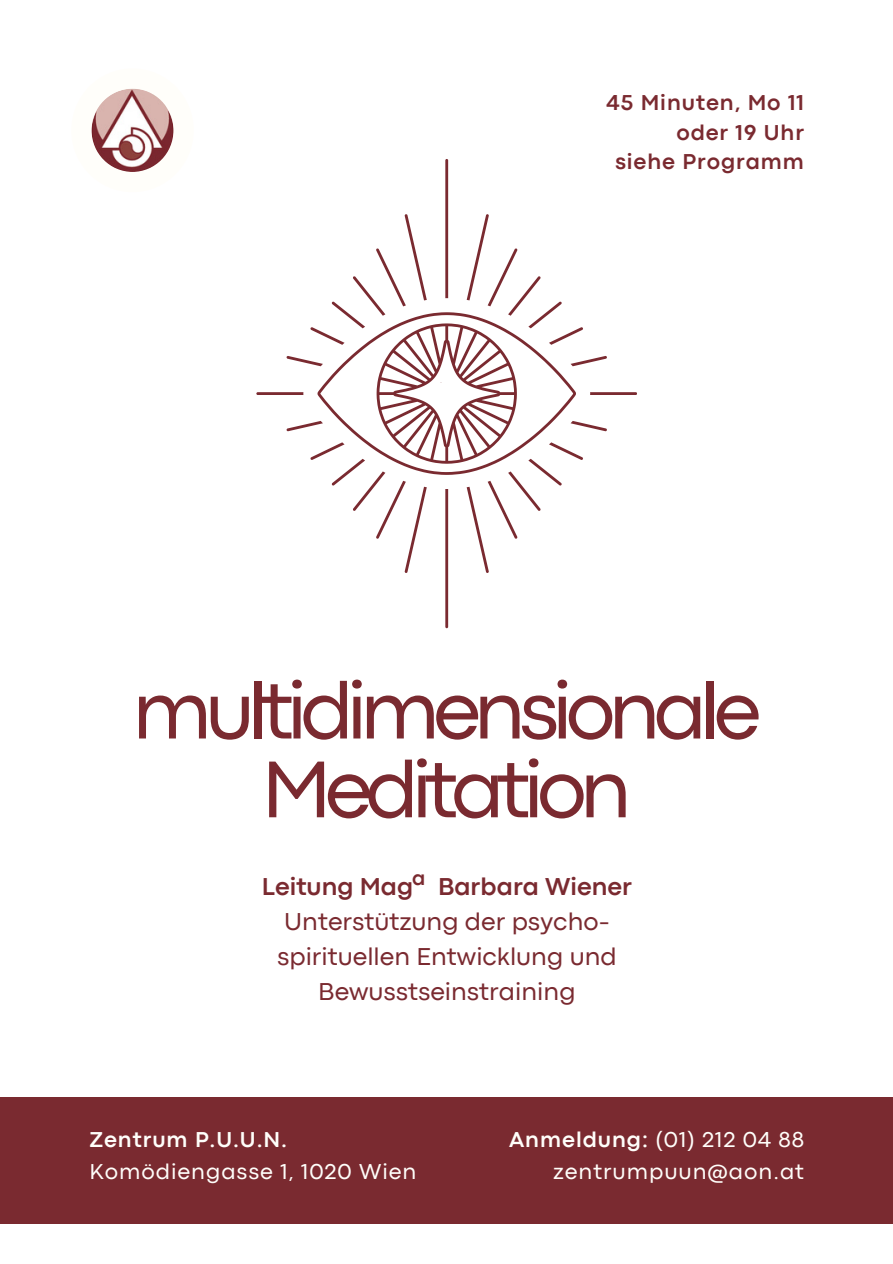
<style>
.page{position:relative;width:893px;height:1264px;background:#fff}
.page>*{position:absolute;margin:0;border:0;box-sizing:border-box;transform-origin:0 0}
.t1{font:83.85px/78.8px "Codec Pro";letter-spacing:-.085em;color:#7a2a30;text-align:center}
.t2{font:25.5px/34.8px "Codec Pro";color:#7a2a30;text-align:center}
.t3{font:22.5px/31.5px "Codec Pro";letter-spacing:.04em;color:#fffefa;text-align:right}
.t4{font:700 22.5px/29.2px "Codec Pro";letter-spacing:.04em;color:#7a2a30;text-align:right}
.t5{font:700 22.5px "Codec Pro";letter-spacing:.04em;color:#fffefa}
.t6{font:700 21px "Codec Pro";color:#7a2a30}
.s1{font-weight:700}
</style>
<div class="page">
<svg style="left:256px;top:159px;width:380px;height:469px"></svg>
<div style="left:0;top:1097px;width:892px;height:127px;background:#7a2a30"></div>
<svg style="left:91px;top:88px;width:83px;height:84px"></svg>
<p class="t4" style="left:606px;top:90px;width:199px">45 Minuten, Mo 11 oder 19 Uhr<br>siehe Programm</p>
<p class="t1" style="left:132px;top:677px;width:630px">multidimensionale<br>Meditation</p>
<p class="t6" style="left:412px;top:870px;width:15px">a</p>
<h3 class="t2" style="left:262px;top:871px;width:371px"><span class="s1">Leitung Mag Barbara Wiener<br></span>Unterstützung der psycho&shy;spirituellen Entwicklung und<br>Bewusstseinstraining</h3>
<p class="t5" style="left:89px;top:1131px;width:199px">Zentrum P.U.U.N.</p>
<h2 class="t3" style="left:89px;top:1156px;width:329px">Komödiengasse 1, 1020 Wien</h2>
<h1 class="t3" style="left:509px;top:1125px;width:296px"><span class="s1">Anmeldung:</span> (01) 212 04 88 zentrumpuun@aon.at</h1>
</div>
